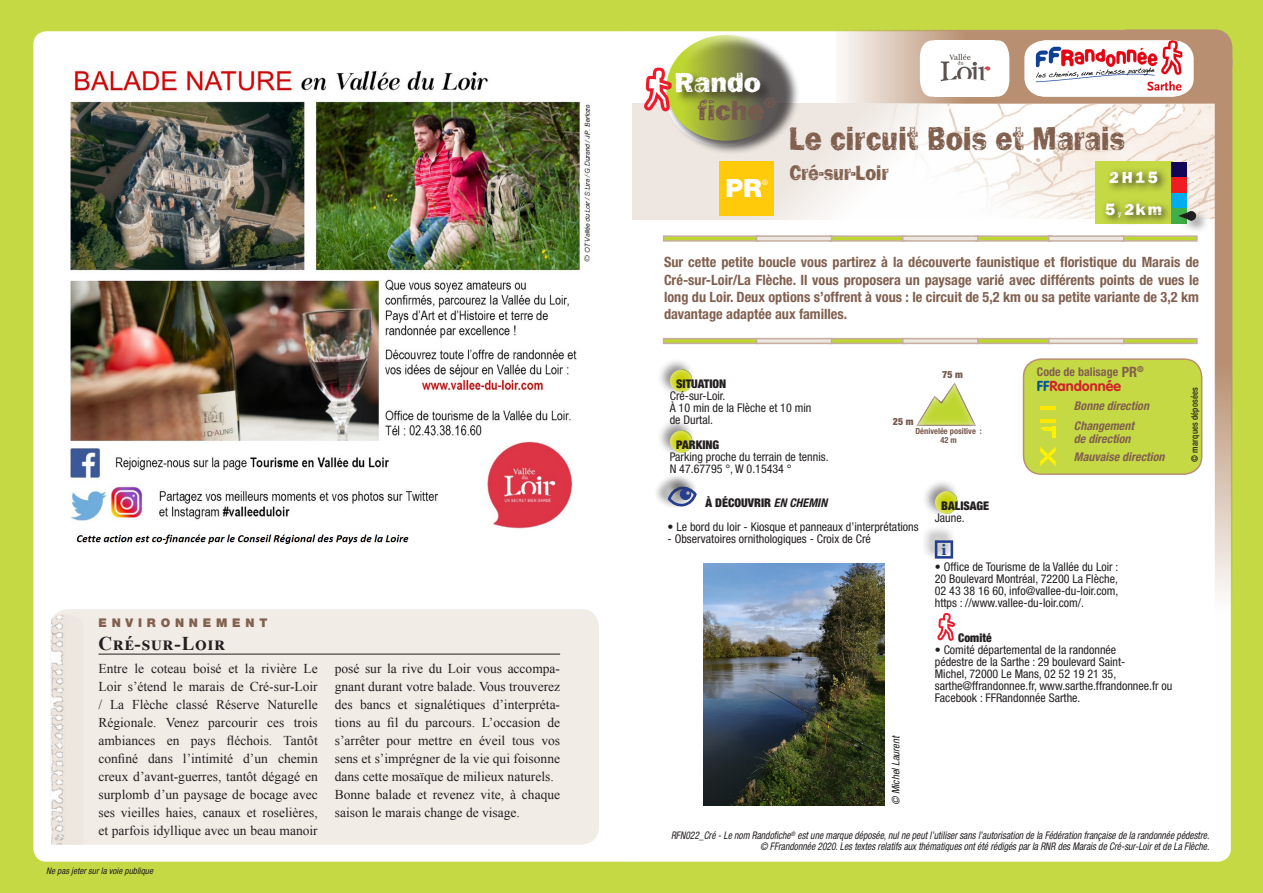
<style>
.page{position:relative;width:1263px;height:893px;background:#fff}
.page>*{position:absolute;margin:0;border:0;box-sizing:border-box;transform-origin:0 0}
.p_titre{font:34.2px "Frankie OTF";color:#81604f;scale:.83 1}
.t1{font:28.5px/27.5px "Frankie OTF";color:#fff}
.t2{font:900 25.2px "Helvetica Neue LT Std";color:#fff}
.p_soustitre{font:21.6px "Frankie OTF";color:#81604f;scale:.83 1}
.thema_titre{font:700 19.5px "Times New Roman";letter-spacing:.05em;color:#231f20}
.p_distance{font:16.8px "Frankie OTF";color:#fff}
.p_duree{font:16.8px "Frankie OTF";color:#fff}
._05-ITIN-Bandeau{font:700 14.4px "Georgia";color:#253f8e}
.p_chapo{font:700 condensed 14.25px/17.2px "Helvetica Neue LT Std";color:#81604f;text-align:justify}
.balisagePR{font:700 14.25px "VAG Rounded Std";color:#d1232a}
.thema_texte{font:13.5px/18px "Times New Roman";color:#231f20;text-align:justify}
.p_texte{font:condensed 12px/12px "Helvetica Neue LT Std";color:#231f20}
.balisagePR-2{font:italic 700 condensed 12px "Helvetica Neue LT Std";color:#81604f}
.p_titre_puceVerte{font:900 condensed 12px "Helvetica Neue LT Std";color:#231f20}
.p_titre_oeil{font:900 condensed 12px "Helvetica Neue LT Std";color:#231f20}
.balisagePR-3{font:700 condensed 12px "Helvetica Neue LT Std";color:#81604f}
.thema_typologie{font:900 12px "Helvetica Neue LT Std";letter-spacing:.4em;color:#81604f}
.p_titre_comite{font:900 condensed 12px "Helvetica Neue LT Std";color:#231f20}
.p_copyright{font:italic condensed 10.5px "Helvetica Neue LT Std";color:#231f20;scale:.9 1}
.media_copyright{font:italic condensed 10.5px "Helvetica Neue LT Std";color:#231f20}
.p_denivele_min{font:900 condensed 9.9px "Helvetica Neue LT Std";color:#78594e}
.p_denivele_max{font:900 condensed 9.9px "Helvetica Neue LT Std";color:#78594e}
.nePasJeter{font:italic condensed 9px "Helvetica Neue LT Std";color:#231f20}
.balisagePRCopy{font:500 condensed 9px "Helvetica Neue LT Std";letter-spacing:.02em;color:#231f20;scale:.96 1}
.p_denivele_texte{font:700 condensed 8.4px/9.6px "Helvetica Neue LT Std";color:#78594e;text-align:center}
.t3{font:7.65px "Helvetica Neue LT Std";color:#fff}
.s1{color:#78594e}
.s2{font-size:14.25px}
.s3{color:#01569b}
.s4{font-weight:700;font-style:italic}
</style>
<div class="page">
<div style="left:0;top:0;width:631px;height:893px;background:#c4d944"></div>
<div style="left:631px;top:0;width:632px;height:893px;background:#c4d944"></div>
<div style="left:632px;top:31px;width:594px;height:831px;background:#fff"></div>
<div style="left:33px;top:31px;width:599px;height:831px;background:#fff"></div>
<div style="left:632px;top:103px;width:388px;height:117px;background:#eee7e1"></div>
<div style="left:664px;top:33px;width:136px;height:122px;background:#231f20;opacity:.75"></div>
<svg style="left:666px;top:35px;width:120px;height:106px;background:#8d964c"></svg>
<div style="left:674px;top:71px;width:100px;height:35px;background:#231f20;opacity:.75"></div>
<svg style="left:643px;top:68px;width:29px;height:43px"></svg>
<div style="left:720px;top:161px;width:54px;height:54px;background:#feca0a"></div>
<svg style="left:663px;top:235px;width:93px;height:7px"></svg>
<svg style="left:832px;top:235px;width:4px;height:7px"></svg>
<svg style="left:756px;top:235px;width:76px;height:7px"></svg>
<svg style="left:663px;top:338px;width:93px;height:6px"></svg>
<svg style="left:832px;top:338px;width:4px;height:6px"></svg>
<svg style="left:756px;top:338px;width:76px;height:6px"></svg>
<div style="left:657px;top:357px;width:39px;height:40px;background:#231f20;opacity:.5"></div>
<div style="left:669px;top:366px;width:30px;height:27px;background:#fff;opacity:.75"></div>
<div style="left:657px;top:418px;width:39px;height:40px;background:#231f20;opacity:.5"></div>
<div style="left:669px;top:427px;width:30px;height:27px;background:#fff;opacity:.75"></div>
<div style="left:653px;top:474px;width:44px;height:35px;background:#231f20;opacity:.5"></div>
<div style="left:665px;top:476px;width:27px;height:27px;background:#231f20;opacity:.5"></div>
<svg style="left:668px;top:486px;width:29px;height:21px"></svg>
<svg style="left:836px;top:30px;width:396px;height:829px;background:#f2f0e0"></svg>
<img style="left:935px;top:40px;width:59px;height:57px">
<img style="left:703px;top:563px;width:182px;height:242px">
<div style="left:51px;top:609px;width:548px;height:236px;background:#f2ece6;border-radius:18px"></div>
<hr style="left:98px;top:654px;width:462px;height:1px;background:#231f20">
<img style="left:51px;top:615px;width:14px;height:230px">
<img style="left:71px;top:62px;width:525px;height:482px">
<p class="thema_typologie" style="left:98px;top:616px;width:170px">ENVIRONNEMENT</p>
<p class="thema_titre" style="left:98px;top:629px;width:128px">Cré-sur-Loir</p>
<p class="thema_texte" style="left:98px;top:659px;width:221px">Entre le coteau boisé et la rivière Le Loir s’étend le marais de Cré-sur-Loir / La Flèche classé Réserve Naturelle Régionale. Venez parcourir ces trois ambiances en pays fléchois. Tantôt confiné dans l’intimité d’un chemin creux d’avant-guerres, tantôt dégagé en surplomb d’un paysage de bocage avec ses vieilles haies, canaux et roselières, et parfois idyllique avec un beau manoir</p>
<p class="thema_texte" style="left:335px;top:659px;width:227px">posé sur la rive du Loir vous accompa&shy;gnant durant votre balade. Vous trouverez des bancs et signalétiques d’interpréta&shy;tions au fil du parcours. L’occasion de s’arrêter pour mettre en éveil tous vos sens et s’imprégner de la vie qui foisonne dans cette mosaïque de milieux naturels.</p>
<p class="thema_texte" style="left:335px;top:785px;width:227px">Bonne balade et revenez vite, à chaque saison le marais change de visage.</p>
<p class="nePasJeter" style="left:46px;top:865px;width:108px">Ne pas jeter sur la voie publique</p>
<h2 class="t1" style="left:698px;top:68px;width:79px;text-indent:-23px">Rando <span class="s1">fiche</span><sup>®</sup></h2>
<h3 class="t2" style="left:726px;top:173px;width:38px">PR</h3>
<p class="t3" style="left:762px;top:177px;width:8px">®</p>
<p class="p_titre" style="left:789px;top:118px;width:406px">Le circuit Bois et Marais</p>
<p class="p_soustitre" style="left:789px;top:160px;width:121px">Cré-sur-Loir</p>
<p class="p_duree" style="left:1109px;top:167px;width:50px">2H15</p>
<p class="p_distance" style="left:1105px;top:199px;width:58px">5,2km</p>
<p class="p_chapo" style="left:664px;top:254px;width:537px">Sur cette petite boucle vous partirez à la découverte faunistique et floristique du Marais de Cré-sur-Loir/La Flèche. Il vous proposera un paysage varié avec différents points de vues le long du Loir. Deux options s’offrent à vous : le circuit de 5,2 km ou sa petite variante de 3,2 km davantage adaptée aux familles.</p>
<p class="balisagePR-3" style="left:1037px;top:364px;width:108px">Code de balisage <span class="s2">PR</span><sup>®</sup></p>
<p class="balisagePR" style="left:1037px;top:378px;width:86px"><span class="s3">FF</span>Randonnée</p>
<p class="balisagePR-2" style="left:1074px;top:399px;width:77px">Bonne direction</p>
<p class="balisagePR-2" style="left:1074px;top:418px;width:62px">Changement</p>
<p class="balisagePR-2" style="left:1074px;top:432px;width:58px">de direction</p>
<p class="balisagePR-2" style="left:1074px;top:450px;width:92px">Mauvaise direction</p>
<p class="p_denivele_max" style="left:942px;top:369px;width:22px">75 m</p>
<p class="p_titre_puceVerte" style="left:676px;top:376px;width:52px">SITUATION</p>
<p class="p_texte" style="left:670px;top:390px;width:57px">Cré-sur-Loir.</p>
<p class="p_texte" style="left:670px;top:402px;width:143px">À 10 min de la Flèche et 10 min de Durtal.</p>
<p class="p_titre_puceVerte" style="left:676px;top:437px;width:45px">PARKING</p>
<p class="p_texte" style="left:670px;top:451px;width:160px">Parking proche du terrain de tennis.<br>N 47.67795 °, W 0.15434 °</p>
<p class="p_titre_oeil" style="left:705px;top:495px;width:123px">À DÉCOUVRIR <span class="s4">EN CHEMIN</span></p>
<p class="p_texte" style="left:668px;top:521px;width:253px">• Le bord du loir - Kiosque et panneaux d’interprétations</p>
<p class="p_texte" style="left:668px;top:533px;width:205px">- Observatoires ornithologiques - Croix de Cré</p>
<p class="p_denivele_min" style="left:893px;top:415px;width:22px">25 m</p>
<p class="p_denivele_texte" style="left:915px;top:426px;width:68px">Dénivelée positive :<br>42 m</p>
<p class="p_titre_puceVerte" style="left:941px;top:498px;width:50px">BALISAGE</p>
<p class="p_texte" style="left:935px;top:511px;width:31px">Jaune.</p>
<p class="p_texte" style="left:935px;top:560px;width:185px;text-align:justify">• Office de Tourisme de la Vallée du Loir :<br>20 Boulevard Montréal, 72200 La Flèche, 02 43 38 16 60, info@vallee-du-loir.com, https : //www.vallee-du-loir.com/.</p>
<p class="p_titre_comite" style="left:958px;top:630px;width:35px">Comité</p>
<p class="p_texte" style="left:935px;top:644px;width:239px">• Comité départemental de la randonnée<br>pédestre de la Sarthe : 29 boulevard Saint-<br>Michel, 72000 Le Mans, 02 52 19 21 35, sarthe@ffrandonnee.fr, www.sarthe.ffrandonnee.fr ou Facebook : FFRandonnée Sarthe.</p>
<p class="_05-ITIN-Bandeau" style="left:941px;top:541px;width:7px">i</p>
<p class="media_copyright" style="left:890px;top:805px;width:71px;rotate:-90deg">© Michel Laurent</p>
<p class="balisagePRCopy" style="left:1189px;top:461px;width:79px;rotate:-90deg">© marques déposées</p>
<p class="p_copyright" style="left:671px;top:830px;width:600px">RFN022_Cré - Le nom Randofiche<sup>®</sup> est une marque déposée, nul ne peut l’utiliser sans l’autorisation de la Fédération française de la randonnée pédestre.</p>
<p class="p_copyright" style="left:760px;top:840px;width:501px">© FFrandonnée 2020. Les textes relatifs aux thématiques ont été rédigés par la RNR des Marais de Cré-sur-Loir et de La Flèche.</p>
</div>
